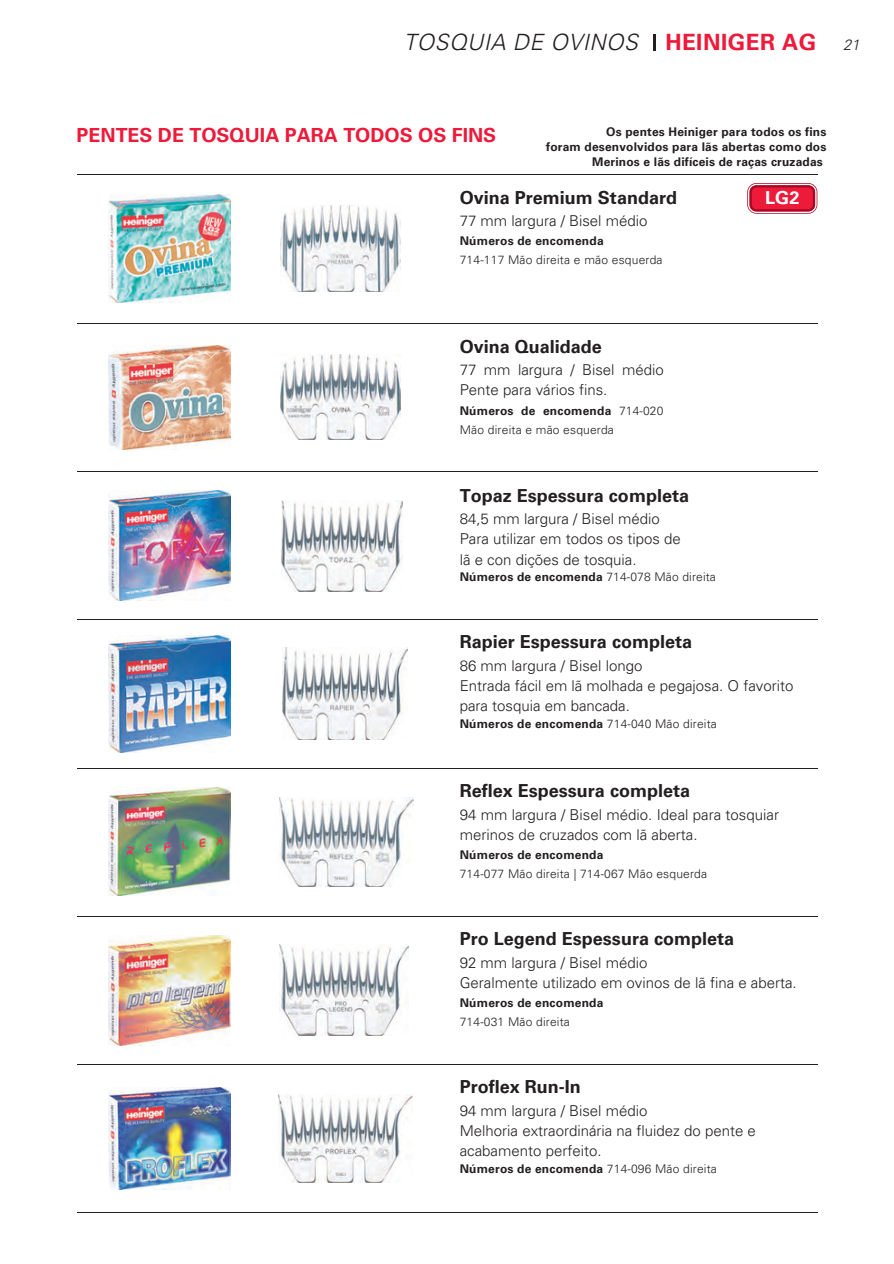
<style>
.page{position:relative;width:894px;height:1264px;background:#fff}
.page>*{position:absolute;margin:0;border:0;box-sizing:border-box;transform-origin:0 0}
.t1{font:italic 300 22.5px "Univers LT Pro 45";letter-spacing:.02em;color:#231f20}
.t2{font:700 19.5px "Univers LT Pro 65";color:#ed1a3a}
.t3{font:700 18px "Univers LT Pro 65";color:#231f20}
.t4{font:700 18px "Univers LT Pro 65";color:#fff}
.t5{font:300 15px/20.2px "Univers LT Pro 45";color:#231f20}
.t6{font:700 12px/14.7px "Univers LT Pro 65";letter-spacing:.015em;color:#231f20;text-align:right}
.t7{font:300 12px "Univers LT Pro 45";letter-spacing:.015em;color:#231f20}
.s1{font-family:"Univers LT Pro 65";font-weight:700;font-style:normal;color:#ed1a3a}
.s2{font-size:15px}
.s3{font-family:"Univers LT Pro 45";font-weight:300}
</style>
<div class="page">
<hr style="left:77px;top:175px;width:740px;height:1px;background:#231f20">
<hr style="left:77px;top:323px;width:740px;height:1px;background:#231f20">
<hr style="left:77px;top:619px;width:740px;height:1px;background:#231f20">
<hr style="left:77px;top:767px;width:740px;height:1px;background:#231f20">
<hr style="left:77px;top:916px;width:740px;height:1px;background:#231f20">
<hr style="left:77px;top:1064px;width:740px;height:1px;background:#231f20">
<hr style="left:77px;top:1212px;width:740px;height:1px;background:#231f20">
<img style="left:108px;top:345px;width:122px;height:105px">
<img style="left:108px;top:635px;width:122px;height:117px">
<img style="left:108px;top:935px;width:122px;height:110px">
<img style="left:108px;top:787px;width:122px;height:109px">
<img style="left:108px;top:1087px;width:122px;height:101px">
<img style="left:108px;top:490px;width:122px;height:111px">
<hr style="left:77px;top:471px;width:740px;height:1px;background:#231f20">
<img style="left:281px;top:354px;width:119px;height:86px">
<img style="left:281px;top:206px;width:119px;height:85px">
<img style="left:282px;top:648px;width:125px;height:91px">
<img style="left:282px;top:500px;width:120px;height:91px">
<img style="left:279px;top:944px;width:129px;height:91px">
<img style="left:279px;top:797px;width:134px;height:89px">
<img style="left:108px;top:195px;width:122px;height:108px">
<img style="left:279px;top:1094px;width:134px;height:88px">
<svg style="left:747px;top:183px;width:70px;height:31px"></svg>
<svg style="left:749px;top:185px;width:65px;height:26px;background:#df1b39"></svg>
<svg style="left:653px;top:34px;width:2px;height:16px"></svg>
<h1 class="t1" style="left:403px;top:33px;width:457px">TOSQUIA DE OVINOS <span class="s1">HEINIGER AG</span> <span class="s2">21</span></h1>
<h2 class="t2" style="left:77px;top:128px;width:421px">PENTES DE TOSQUIA PARA TODOS OS FINS</h2>
<p class="t6" style="left:546px;top:126px;width:281px">Os pentes Heiniger para todos os fins<br>foram desenvolvidos para lãs abertas como dos<br>Merinos e lãs difíceis de raças cruzadas</p>
<p class="t3" style="left:459px;top:191px;width:219px">Ovina Premium Standard</p>
<p class="t5" style="left:459px;top:213px;width:189px">77 mm largura / Bisel médio</p>
<p class="t6" style="left:459px;top:235px;width:145px">Números de encomenda</p>
<p class="t7" style="left:459px;top:256px;width:204px">714-117 Mão direita e mão esquerda</p>
<p class="t3" style="left:459px;top:339px;width:144px">Ovina Qualidade</p>
<p class="t5" style="left:459px;top:361px;width:205px">77 mm largura / Bisel médio<br>Pente para vários fins.</p>
<p class="t6" style="left:459px;top:404px;width:205px">Números de encomenda <span class="s3">714-020</span></p>
<p class="t7" style="left:459px;top:425px;width:156px">Mão direita e mão esquerda</p>
<p class="t3" style="left:459px;top:488px;width:231px">Topaz Espessura completa</p>
<p class="t5" style="left:459px;top:510px;width:222px">84,5 mm largura / Bisel médio<br>Para utilizar em todos os tipos de lã e con dições de tosquia.</p>
<p class="t6" style="left:459px;top:571px;width:258px">Números de encomenda <span class="s3">714-078 Mão direita</span></p>
<p class="t4" style="left:765px;top:191px;width:36px">LG2</p>
<p class="t3" style="left:459px;top:635px;width:234px">Rapier Espessura completa</p>
<p class="t5" style="left:459px;top:657px;width:335px">86 mm largura / Bisel longo<br>Entrada fácil em lã molhada e pegajosa. O favorito para tosquia em bancada.</p>
<p class="t6" style="left:459px;top:718px;width:258px">Números de encomenda <span class="s3">714-040 Mão direita</span></p>
<p class="t3" style="left:459px;top:784px;width:232px">Reflex Espessura completa</p>
<p class="t5" style="left:459px;top:806px;width:321px">94 mm largura / Bisel médio. Ideal para tosquiar merinos de cruzados com lã aberta.</p>
<p class="t6" style="left:459px;top:849px;width:145px">Números de encomenda</p>
<p class="t7" style="left:459px;top:869px;width:249px">714-077 Mão direita | 714-067 Mão esquerda</p>
<p class="t3" style="left:459px;top:932px;width:276px">Pro Legend Espessura completa</p>
<p class="t5" style="left:459px;top:954px;width:338px">92 mm largura / Bisel médio<br>Geralmente utilizado em ovinos de lã fina e aberta.</p>
<p class="t6" style="left:459px;top:997px;width:145px">Números de encomenda</p>
<p class="t7" style="left:459px;top:1017px;width:112px">714-031 Mão direita</p>
<p class="t3" style="left:459px;top:1080px;width:123px">Proflex Run-In</p>
<p class="t5" style="left:459px;top:1102px;width:297px">94 mm largura / Bisel médio<br>Melhoria extraordinária na fluidez do pente e acabamento perfeito.</p>
<p class="t6" style="left:459px;top:1162px;width:258px">Números de encomenda <span class="s3">714-096 Mão direita</span></p>
</div>
